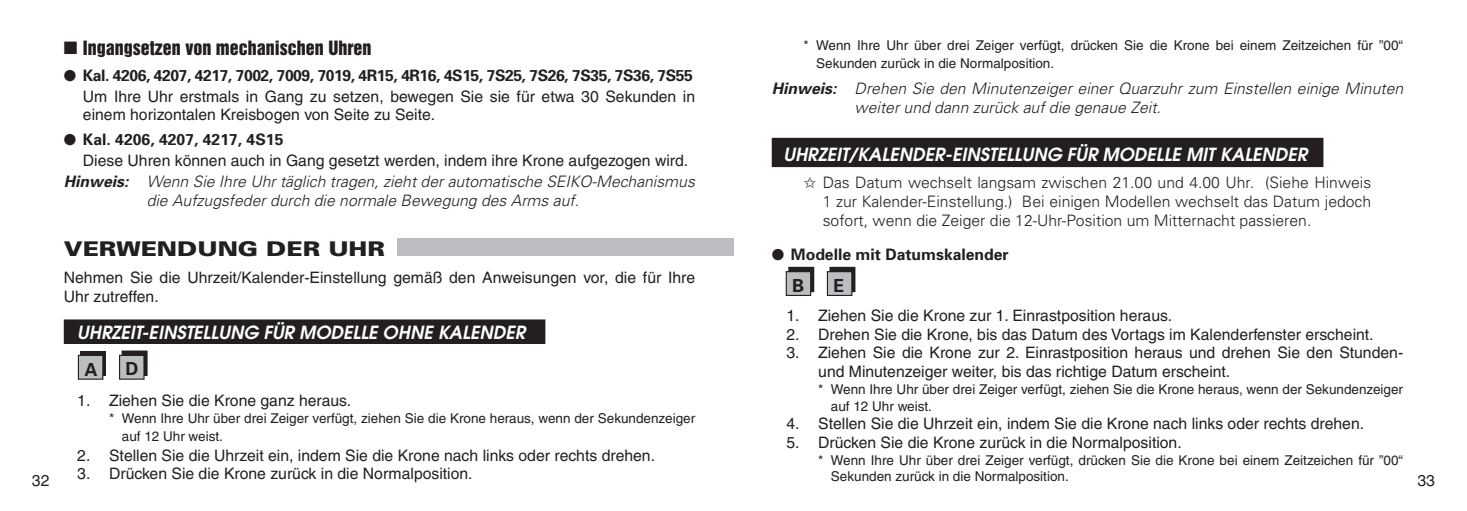
<style>
.page{position:relative;width:1467px;height:511px;background:#fff}
.page>*{position:absolute;margin:0;border:0;box-sizing:border-box;transform-origin:0 0}
.t1{font:900 20.25px "Univers";color:#231f20;scale:1.2 1}
.t2{font:italic 600 18px "Avant Garde";color:#fff}
.t3{font:18px "Helvetica Inserat";color:#231f20}
.t4{font:700 18px "Univers";color:#231f20}
.t5{font:15.75px/18.9px "Helvetica";color:#231f20}
.t6{font:italic 300 15.75px/18.9px "Univers";color:#231f20}
.t7{font:300 15.75px/18.9px "Univers";color:#231f20;text-align:justify}
.t8{font:700 15.75px "Univers";letter-spacing:-.03em;color:#231f20}
.t9{font:700 15.75px "Univers";color:#231f20}
.t10{font:13.5px/18px "Helvetica";color:#231f20}
.s1{font-weight:700}
</style>
<div class="page">
<div style="left:397px;top:238px;width:337px;height:18px;background:#bcbdc0"></div>
<div style="left:122px;top:350px;width:25px;height:25px;background:#231f20"></div>
<div style="left:122px;top:350px;width:25px;height:25px;border:1px solid #231f20"></div>
<div style="left:81px;top:350px;width:25px;height:25px;background:#231f20"></div>
<div style="left:120px;top:355px;width:24px;height:24px;background:#bcbdc0"></div>
<div style="left:119px;top:354px;width:26px;height:25px;border:1px solid #231f20"></div>
<div style="left:78px;top:355px;width:25px;height:24px;background:#bcbdc0"></div>
<div style="left:78px;top:354px;width:25px;height:25px;border:1px solid #231f20"></div>
<div style="left:64px;top:320px;width:481px;height:23px;background:#231f20"></div>
<div style="left:64px;top:319px;width:481px;height:24px;border:1px solid #231f20"></div>
<div style="left:772px;top:138px;width:551px;height:28px;background:#231f20"></div>
<div style="left:772px;top:138px;width:551px;height:29px;border:1px solid #231f20"></div>
<div style="left:830px;top:267px;width:25px;height:24px;background:#231f20"></div>
<div style="left:789px;top:267px;width:25px;height:24px;background:#231f20"></div>
<div style="left:827px;top:271px;width:25px;height:24px;background:#bcbdc0"></div>
<div style="left:827px;top:271px;width:25px;height:25px;border:1px solid #231f20"></div>
<div style="left:786px;top:271px;width:25px;height:24px;background:#bcbdc0"></div>
<div style="left:786px;top:271px;width:25px;height:25px;border:1px solid #231f20"></div>
<p class="t3" style="left:64px;top:37px;width:309px">■ Ingangsetzen von mechanischen Uhren</p>
<p class="t8" style="left:64px;top:66px;width:631px">● Kal. 4206, 4207, 4217, 7002, 7009, 7019, 4R15, 4R16, 4S15, 7S25, 7S26, 7S35, 7S36, 7S55</p>
<p class="t5" style="left:83px;top:87px;width:614px;line-height:18px">Um Ihre Uhr erstmals in Gang zu setzen, bewegen Sie sie für etwa 30 Sekunden in einem horizontalen Kreisbogen von Seite zu Seite.</p>
<p class="t9" style="left:64px;top:129px;width:221px">● Kal. 4206, 4207, 4217, 4S15</p>
<p class="t5" style="left:83px;top:150px;width:607px">Diese Uhren können auch in Gang gesetzt werden, indem ihre Krone aufgezogen wird.</p>
<p class="t6" style="left:147px;top:172px;width:550px;text-indent:-83px"><span class="s1">Hinweis:</span> Wenn Sie Ihre Uhr täglich tragen, zieht der automatische SEIKO-Mechanismus die Aufzugsfeder durch die normale Bewegung des Arms auf.</p>
<p class="t1" style="left:64px;top:236px;width:269px">VERWENDUNG DER UHR</p>
<p class="t5" style="left:64px;top:268px;width:633px">Nehmen Sie die Uhrzeit/Kalender-Einstellung gemäß den Anweisungen vor, die für Ihre<br>Uhr zutreffen.</p>
<p class="t10" style="left:816px;top:36px;width:588px;text-indent:-13px">* Wenn Ihre Uhr über drei Zeiger verfügt, drücken Sie die Krone bei einem Zeitzeichen für ”00“<br>Sekunden zurück in die Normalposition.</p>
<p class="t6" style="left:855px;top:79px;width:550px;text-indent:-83px"><span class="s1">Hinweis:</span> Drehen Sie den Minutenzeiger einer Quarzuhr zum Einstellen einige Minuten weiter und dann zurück auf die genaue Zeit.</p>
<p class="t2" style="left:784px;top:142px;width:525px">UHRZEIT/KALENDER-EINSTELLUNG FÜR MODELLE MIT KALENDER</p>
<p class="t7" style="left:823px;top:172px;width:550px;text-indent:-19px">✩ Das Datum wechselt langsam zwischen 21.00 und 4.00 Uhr. (Siehe Hinweis 1 zur Kalender-Einstellung.) Bei einigen Modellen wechselt das Datum jedoch sofort, wenn die Zeiger die 12-Uhr-Position um Mitternacht passieren.</p>
<p class="t9" style="left:772px;top:244px;width:239px">● Modelle mit Datumskalender</p>
<p class="t4" style="left:792px;top:274px;width:14px">B</p>
<p class="t4" style="left:834px;top:274px;width:12px">E</p>
<p class="t5" style="left:786px;top:305px;width:387px">1. Ziehen Sie die Krone zur 1. Einrastposition heraus.</p>
<p class="t5" style="left:786px;top:324px;width:589px">2. Drehen Sie die Krone, bis das Datum des Vortags im Kalenderfenster erscheint.</p>
<p class="t5" style="left:818px;top:343px;width:586px;text-indent:-32px">3. Ziehen Sie die Krone zur 2. Einrastposition heraus und drehen Sie den Stunden&shy;und Minutenzeiger weiter, bis das richtige Datum erscheint.</p>
<p class="t10" style="left:831px;top:381px;width:574px;line-height:16.2px;text-indent:-13px">* Wenn Ihre Uhr über drei Zeiger verfügt, ziehen Sie die Krone heraus, wenn der Sekundenzeiger auf 12 Uhr weist.</p>
<p class="t5" style="left:786px;top:413px;width:579px">4. Stellen Sie die Uhrzeit ein, indem Sie die Krone nach links oder rechts drehen.</p>
<p class="t5" style="left:786px;top:432px;width:397px">5. Drücken Sie die Krone zurück in die Normalposition.</p>
<p class="t10" style="left:831px;top:451px;width:574px;line-height:16.2px;text-indent:-13px">* Wenn Ihre Uhr über drei Zeiger verfügt, drücken Sie die Krone bei einem Zeitzeichen für ”00“<br>Sekunden zurück in die Normalposition.</p>
<p class="t2" style="left:77px;top:320px;width:449px">UHRZEIT-EINSTELLUNG FÜR MODELLE OHNE KALENDER</p>
<p class="t4" style="left:85px;top:358px;width:14px">A</p>
<p class="t4" style="left:125px;top:357px;width:14px">D</p>
<p class="t5" style="left:77px;top:391px;width:275px">1. Ziehen Sie die Krone ganz heraus.</p>
<p class="t10" style="left:122px;top:408px;width:575px;text-indent:-13px">* Wenn Ihre Uhr über drei Zeiger verfügt, ziehen Sie die Krone heraus, wenn der Sekundenzeiger auf 12 Uhr weist.</p>
<p class="t5" style="left:77px;top:445px;width:579px">2. Stellen Sie die Uhrzeit ein, indem Sie die Krone nach links oder rechts drehen.</p>
<p class="t5" style="left:77px;top:463px;width:397px">3. Drücken Sie die Krone zurück in die Normalposition.</p>
<p class="t5" style="left:32px;top:470px;width:19px">32</p>
<p class="t5" style="left:1418px;top:470px;width:19px">33</p>
</div>
